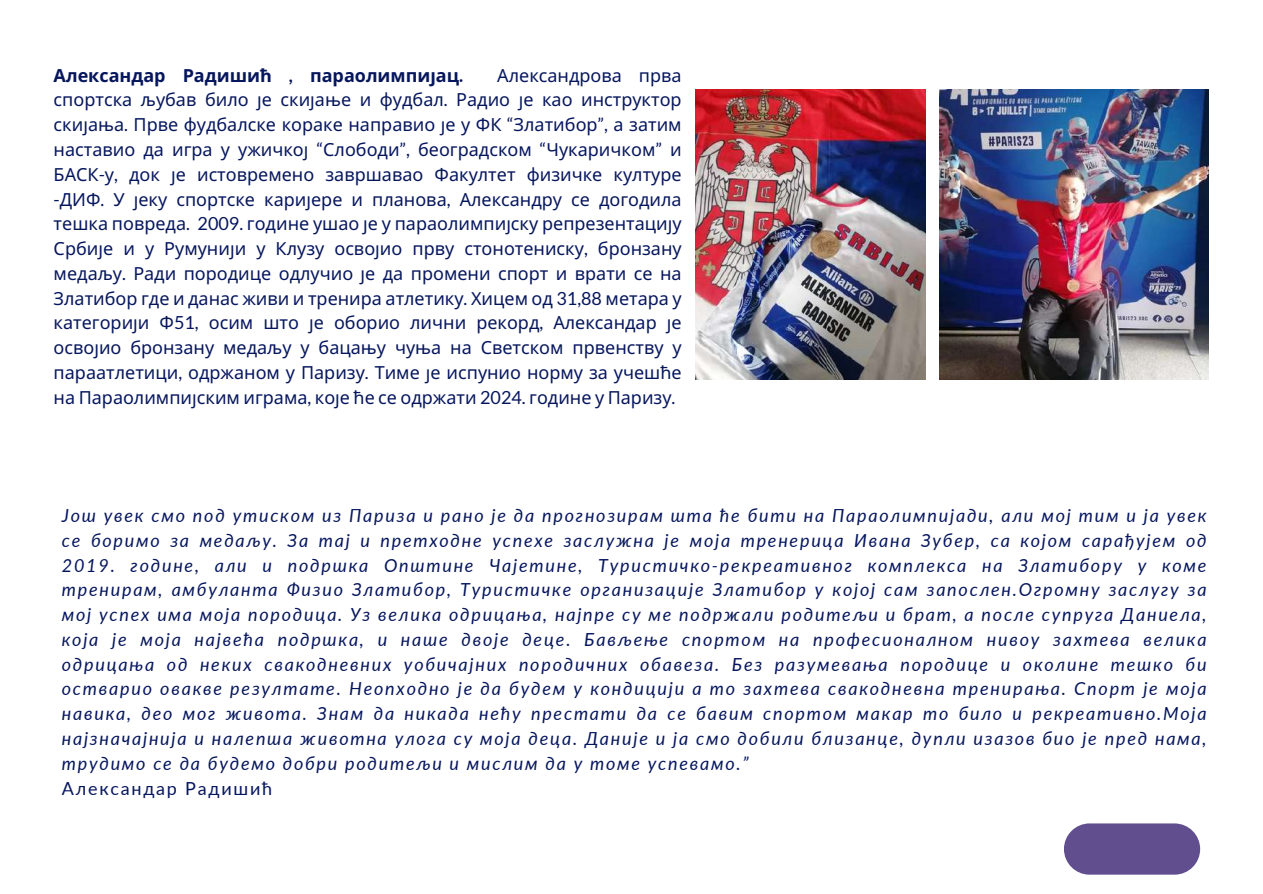
<style>
.page{position:relative;width:1263px;height:894px;background:#fff}
.page>*{position:absolute;margin:0;border:0;box-sizing:border-box;transform-origin:0 0}
.t1{font:italic 18px/24.8px "Lato";letter-spacing:.1em;color:#06165d;text-align:justify}
.t2{font:18px/24.8px "Noto Sans";color:#06165d;text-align:justify}
.t3{font:700 18px "Noto Sans";color:#06165d}
.t4{font:18px "Lato";letter-spacing:.1em;color:#06165d}
.s1{font-family:"Lato"}
</style>
<div class="page">
<div style="left:1064px;top:823px;width:136px;height:51px;background:#614e8f;border-radius:26px"></div>
<img style="left:940px;top:89px;width:268px;height:291px">
<img style="left:695px;top:89px;width:231px;height:291px">
<p class="t3" style="left:54px;top:62px;width:411px">Александар Радишић <span class="s1">,</span> параолимпијац<span class="s1">.</span></p>
<p class="t2" style="left:54px;top:62px;width:630px;text-indent:444px">Александрова прва спортска љубав било је скијање и фудбал<span class="s1">.</span> Радио је као инструктор скијања<span class="s1">.</span> Прве фудбалске кораке направио је у ФК <span class="s1">“</span>Златибор<span class="s1">”,</span> а затим наставио да игра у ужичкој <span class="s1">“</span>Слободи<span class="s1">”,</span> београдском <span class="s1">“</span>Чукаричком<span class="s1">”</span> и БАСК<span class="s1">-</span>у<span class="s1">,</span> док је истовремено завршавао Факултет физичке културе <span class="s1">-</span>ДИФ<span class="s1">.</span> У јеку спортске каријере и планова<span class="s1">,</span> Александру се догодила тешка повреда<span class="s1">. 2009.</span> године ушао је у параолимпијску репрезентацију Србије и у Румунији у Клузу освојио прву стонотениску<span class="s1">,</span> бронзану медаљу<span class="s1">.</span> Ради породице одлучио је да промени спорт и врати се на Златибор где и данас живи и тренира атлетику<span class="s1">.</span> Хицем од <span class="s1">31,88</span> метара у категорији Ф<span class="s1">51,</span> осим што је оборио лични рекорд<span class="s1">,</span> Александар је освојио бронзану медаљу у бацању чуња на Светском првенству у параатлетици<span class="s1">,</span> одржаном у Паризу<span class="s1">.</span> Тиме је испунио норму за учешће на Параолимпијским играма<span class="s1">,</span> које ће се одржати <span class="s1">2024.</span> године у Паризу<span class="s1">.</span></p>
<p class="t1" style="left:62px;top:502px;width:1146px">Још увек смо под утиском из Париза и рано је да прогнозирам шта ће бити на Параолимпијади, али мој тим и ја увек се боримо за медаљу. За тај и претходне успехе заслужна је моја тренерица Ивана Зубер, са којом сарађујем од 2019. године, али и подршка Општине Чајетине, Туристичко-рекреативног комплекса на Златибору у коме тренирам, амбуланта Физио Златибор, Туристичке организације Златибор у којој сам запослен.Огромну заслугу за мој успех има моја породица. Уз велика одрицања, најпре су ме подржали родитељи и брат, а после супруга Даниела, која је моја највећа подршка, и наше двоје деце. Бављење спортом на професионалном нивоу захтева велика одрицања од неких свакодневних уобичајних породичних обавеза. Без разумевања породице и околине тешко би остварио овакве резултате. Неопходно је да будем у кондицији а то захтева свакодневна тренирања. Спорт је моја навика, део мог живота. Знам да никада нећу престати да се бавим спортом макар то било и рекреативно.Моја најзначајнија и налепша животна улога су моја деца. Даније и ја смо добили близанце, дупли изазов био је пред нама, трудимо се да будемо добри родитељи и мислим да у томе успевамо.”</p>
<p class="t4" style="left:62px;top:776px;width:212px">Александар Радишић</p>
</div>
